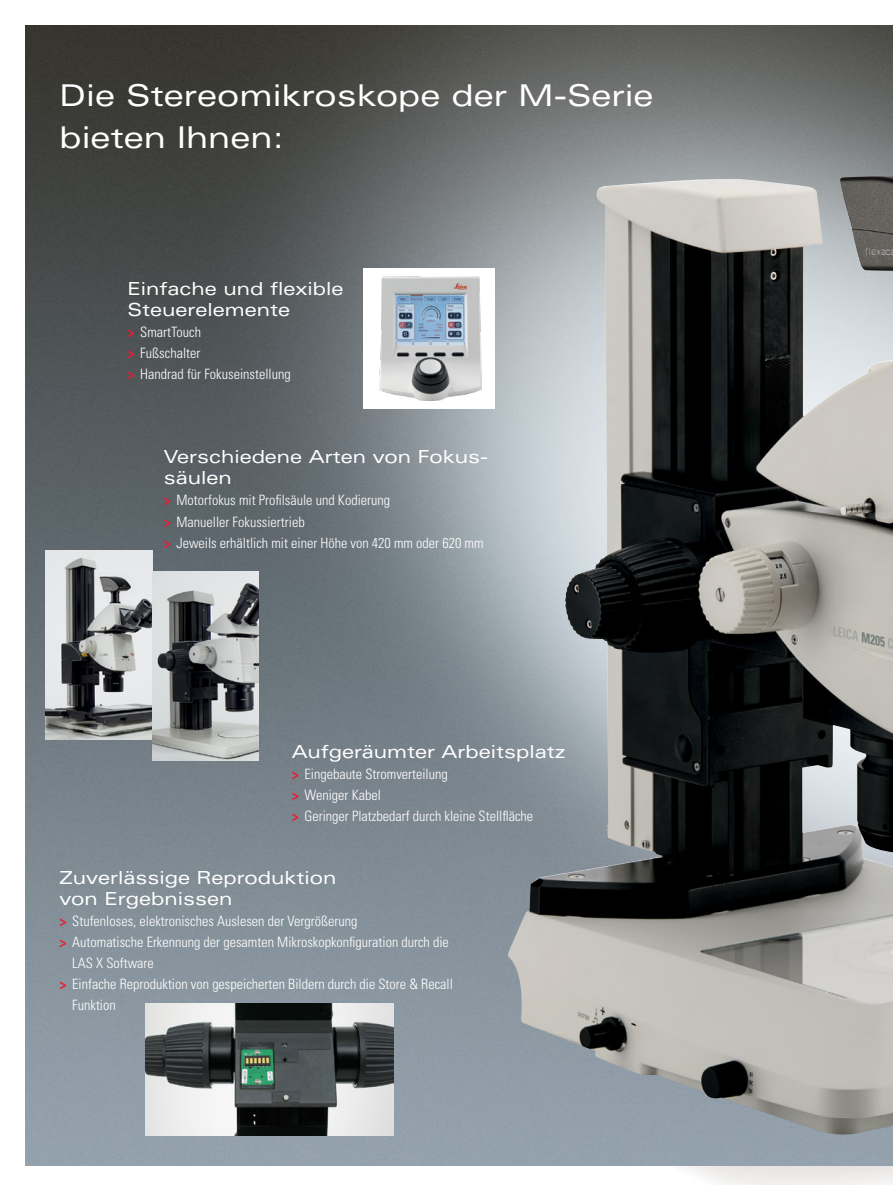
<style>
.page{position:relative;width:893px;height:1191px;background:#fff}
.page>*{position:absolute;margin:0;border:0;box-sizing:border-box;transform-origin:0 0}
.t1{font:expanded 30px/42px "Univers LT Std";color:#fff}
.t2{font:expanded 18px/21px "Univers LT Std";color:#fff}
.t3{font:300 condensed 14.25px/21px "Univers LT Std";color:#fff}
.s1{font-weight:700;color:#ed1c2f}
</style>
<div class="page">
<img style="left:26px;top:26px;width:867px;height:1139px">
<div style="left:363px;top:268px;width:132px;height:140px;background:#fff"></div>
<img style="left:379px;top:276px;width:102px;height:125px">
<img style="left:146px;top:1003px;width:247px;height:132px">
<img style="left:46px;top:550px;width:106px;height:189px">
<img style="left:152px;top:571px;width:107px;height:189px">
<img style="left:507px;top:176px;width:386px;height:961px">
<h1 class="t1" style="left:60px;top:74px;width:596px">Die Stereomikroskope der M-Serie bieten Ihnen:</h1>
<p class="t2" style="left:128px;top:278px;width:217px">Einfache und flexible<br>Steuerelemente</p>
<p class="t3" style="left:128px;top:322px;width:165px"><span class="s1">&gt;</span> SmartTouch<br><span class="s1">&gt;</span> Fußschalter<br><span class="s1">&gt;</span> Handrad für Fokuseinstellung</p>
<p class="t2" style="left:164px;top:446px;width:326px">Verschiedene Arten von Fokus&shy;säulen</p>
<p class="t3" style="left:164px;top:490px;width:321px"><span class="s1">&gt;</span> Motorfokus mit Profilsäule und Kodierung<br><span class="s1">&gt;</span> Manueller Fokussiertrieb<br><span class="s1">&gt;</span> Jeweils erhältlich mit einer Höhe von 420 mm oder 620 mm</p>
<p class="t2" style="left:292px;top:740px;width:275px">Aufgeräumter Arbeitsplatz</p>
<p class="t3" style="left:292px;top:763px;width:243px"><span class="s1">&gt;</span> Eingebaute Stromverteilung<br><span class="s1">&gt;</span> Weniger Kabel<br><span class="s1">&gt;</span> Geringer Platzbedarf durch kleine Stellfläche</p>
<p class="t2" style="left:60px;top:866px;width:278px">Zuverlässige Reproduktion von Ergebnissen</p>
<p class="t3" style="left:60px;top:910px;width:299px"><span class="s1">&gt;</span> Stufenloses, elektronisches Auslesen der Vergrößerung</p>
<p class="t3" style="left:60px;top:931px;width:391px"><span class="s1">&gt;</span> Automatische Erkennung der gesamten Mikroskopkonfiguration durch die</p>
<p class="t3" style="left:72px;top:952px;width:83px">LAS X Software</p>
<p class="t3" style="left:60px;top:973px;width:395px"><span class="s1">&gt;</span> Einfache Reproduktion von gespeicherten Bildern durch die Store &amp; Recall</p>
<p class="t3" style="left:72px;top:994px;width:45px">Funktion</p>
</div>
